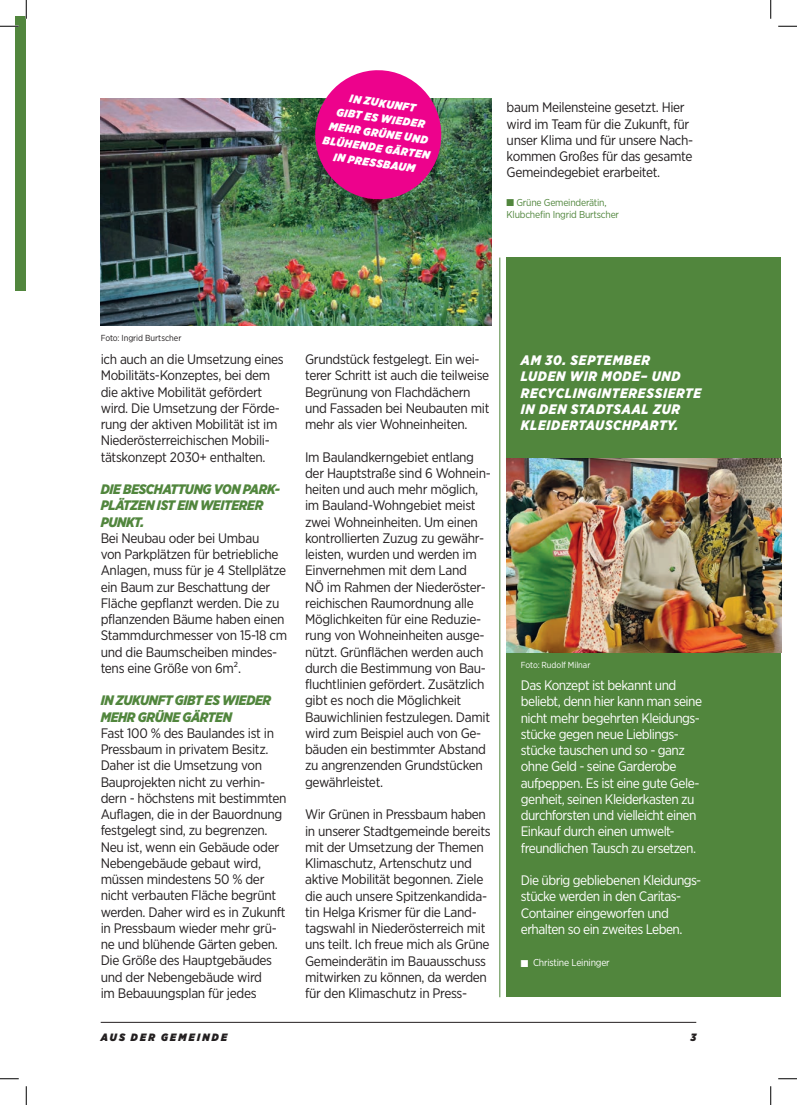
<style>
.page{position:relative;width:797px;height:1105px;background:#fff}
.page>*{position:absolute;margin:0;border:0;box-sizing:border-box;transform-origin:0 0}
.t1{font:13.75px/16.2px "Gotham Narrow";letter-spacing:-.025em;color:#231f20}
.t2{font:13.75px/16.2px "Gotham Narrow";letter-spacing:-.04em;color:#fff}
.t3{font:italic 900 13.75px/16.2px "Gotham Narrow";letter-spacing:.05em;color:#fff}
.t4{font:italic 900 13.75px/16.2px "Gotham Narrow";letter-spacing:-.025em;color:#51863d}
.t5{font:italic 900 11.25px/15px "Gotham Narrow";color:#fff;text-align:center}
.t6{font:italic 900 10.62px "Gotham Narrow";letter-spacing:.21em;color:#231f20}
.t7{font:10px/12.5px "Gotham Narrow";letter-spacing:-.02em;color:#51863d}
.t8{font:10px "Gotham Narrow";letter-spacing:-.02em;color:#fff}
.t9{font:8.75px "Gotham Narrow";letter-spacing:-.005em;color:#231f20}
.t10{font:8.75px "Gotham Narrow";letter-spacing:-.01em;color:#fff}
</style>
<div class="page">
<hr style="left:101px;top:1022px;width:595px;height:1px;background:#231f20">
<div style="left:16px;top:16px;width:10px;height:275px;background:#51863d"></div>
<hr style="left:499px;top:258px;width:1px;height:739px;background:#51863d">
<div style="left:506px;top:258px;width:275px;height:739px;background:#51863d"></div>
<img style="left:506px;top:459px;width:275px;height:193px">
<img style="left:101px;top:99px;width:391px;height:226px">
<svg style="left:312px;top:70px;width:132px;height:132px;background:#d02b8a"></svg>
<svg style="left:0;top:25px;width:19px;height:2px"></svg>
<svg style="left:778px;top:25px;width:19px;height:2px"></svg>
<svg style="left:0;top:1078px;width:19px;height:1px"></svg>
<svg style="left:778px;top:1078px;width:19px;height:1px"></svg>
<svg style="left:25px;top:0;width:2px;height:19px"></svg>
<svg style="left:25px;top:1086px;width:2px;height:19px"></svg>
<svg style="left:770px;top:0;width:1px;height:19px"></svg>
<svg style="left:770px;top:1086px;width:1px;height:19px"></svg>
<p class="t5" style="left:330px;top:88px;width:109px;rotate:8deg">IN ZUKUNFT<br>GIBT ES WIEDER<br>MEHR GRÜNE UND<br>BLÜHENDE GÄRTEN<br>IN PRESSBAUM</p>
<p class="t1" style="left:506px;top:99px;width:188px">baum Meilensteine gesetzt. Hier wird im Team für die Zukunft, für unser Klima und für unsere Nach&shy;kommen Großes für das gesamte<br>Gemeindegebiet erarbeitet.</p>
<p class="t7" style="left:506px;top:196px;width:114px">■ Grüne Gemeinderätin,<br>Klubchefin Ingrid Burtscher</p>
<p class="t9" style="left:101px;top:332px;width:82px">Foto: Ingrid Burtscher</p>
<p class="t1" style="left:101px;top:351px;width:184px">ich auch an die Umsetzung eines<br>Mobilitäts-Konzeptes, bei dem die aktive Mobilität gefördert wird. Die Umsetzung der Förde&shy;rung der aktiven Mobilität ist im<br>Niederösterreichischen Mobili&shy;tätskonzept 2030+ enthalten.</p>
<p class="t4" style="left:101px;top:481px;width:181px">DIE BESCHATTUNG VON PARK-<br>PLÄTZEN IST EIN WEITERER<br>PUNKT.</p>
<p class="t1" style="left:101px;top:530px;width:188px">Bei Neubau oder bei Umbau<br>von Parkplätzen für betriebliche<br>Anlagen, muss für je 4 Stellplätze ein Baum zur Beschattung der<br>Fläche gepflanzt werden. Die zu pflanzenden Bäume haben einen<br>Stammdurchmesser von 15-18 cm und die Baumscheiben mindes&shy;tens eine Größe von 6m2.</p>
<p class="t4" style="left:101px;top:692px;width:172px">IN ZUKUNFT GIBT ES WIEDER<br>MEHR GRÜNE GÄRTEN</p>
<p class="t1" style="left:101px;top:725px;width:187px">Fast 100 % des Baulandes ist in<br>Pressbaum in privatem Besitz.<br>Daher ist die Umsetzung von<br>Bauprojekten nicht zu verhin&shy;dern - höchstens mit bestimmten<br>Auflagen, die in der Bauordnung festgelegt sind, zu begrenzen.<br>Neu ist, wenn ein Gebäude oder<br>Nebengebäude gebaut wird, müssen mindestens 50 % der nicht verbauten Fläche begrünt werden. Daher wird es in Zukunft in Pressbaum wieder mehr grü&shy;ne und blühende Gärten geben.<br>Die Größe des Hauptgebäudes und der Nebengebäude wird<br>im Bebauungsplan für jedes</p>
<p class="t1" style="left:305px;top:351px;width:186px">Grundstück festgelegt. Ein wei&shy;terer Schritt ist auch die teilweise<br>Begrünung von Flachdächern und Fassaden bei Neubauten mit mehr als vier Wohneinheiten.</p>
<p class="t1" style="left:305px;top:448px;width:187px">Im Baulandkerngebiet entlang der Hauptstraße sind 6 Wohnein&shy;heiten und auch mehr möglich, im Bauland-Wohngebiet meist zwei Wohneinheiten. Um einen kontrollierten Zuzug zu gewähr&shy;leisten, wurden und werden im<br>Einvernehmen mit dem Land<br>NÖ im Rahmen der Niederöster&shy;reichischen Raumordnung alle<br>Möglichkeiten für eine Reduzie&shy;rung von Wohneinheiten ausge&shy;nützt. Grünflächen werden auch durch die Bestimmung von Bau&shy;fluchtlinien gefördert. Zusätzlich gibt es noch die Möglichkeit<br>Bauwichlinien festzulegen. Damit wird zum Beispiel auch von Ge&shy;bäuden ein bestimmter Abstand zu angrenzenden Grundstücken gewährleistet.</p>
<p class="t1" style="left:305px;top:806px;width:187px">Wir Grünen in Pressbaum haben in unserer Stadtgemeinde bereits mit der Umsetzung der Themen<br>Klimaschutz, Artenschutz und aktive Mobilität begonnen. Ziele die auch unsere Spitzenkandida&shy;tin Helga Krismer für die Land&shy;tagswahl in Niederösterreich mit uns teilt. Ich freue mich als Grüne<br>Gemeinderätin im Bauausschuss mitwirken zu können, da werden für den Klimaschutz in Press-</p>
<p class="t3" style="left:521px;top:352px;width:182px">AM 30. SEPTEMBER<br>LUDEN WIR MODE– UND<br>RECYCLINGINTERESSIERTE<br>IN DEN STADTSAAL ZUR<br>KLEIDERTAUSCHPARTY.</p>
<p class="t10" style="left:521px;top:660px;width:71px">Foto: Rudolf Milnar</p>
<p class="t2" style="left:521px;top:677px;width:183px">Das Konzept ist bekannt und beliebt, denn hier kann man seine nicht mehr begehrten Kleidungs&shy;stücke gegen neue Lieblings&shy;stücke tauschen und so - ganz ohne Geld - seine Garderobe aufpeppen. Es ist eine gute Gele&shy;genheit, seinen Kleiderkasten zu durchforsten und vielleicht einen<br>Einkauf durch einen umwelt&shy;freundlichen Tausch zu ersetzen.</p>
<p class="t2" style="left:521px;top:872px;width:182px">Die übrig gebliebenen Kleidungs&shy;stücke werden in den Caritas-<br>Container eingeworfen und erhalten so ein zweites Leben.</p>
<p class="t8" style="left:521px;top:957px;width:90px">■ Christine Leininger</p>
<p class="t6" style="left:101px;top:1030px;width:128px">AUS DER GEMEINDE</p>
<p class="t6" style="left:690px;top:1030px;width:7px">3</p>
</div>
